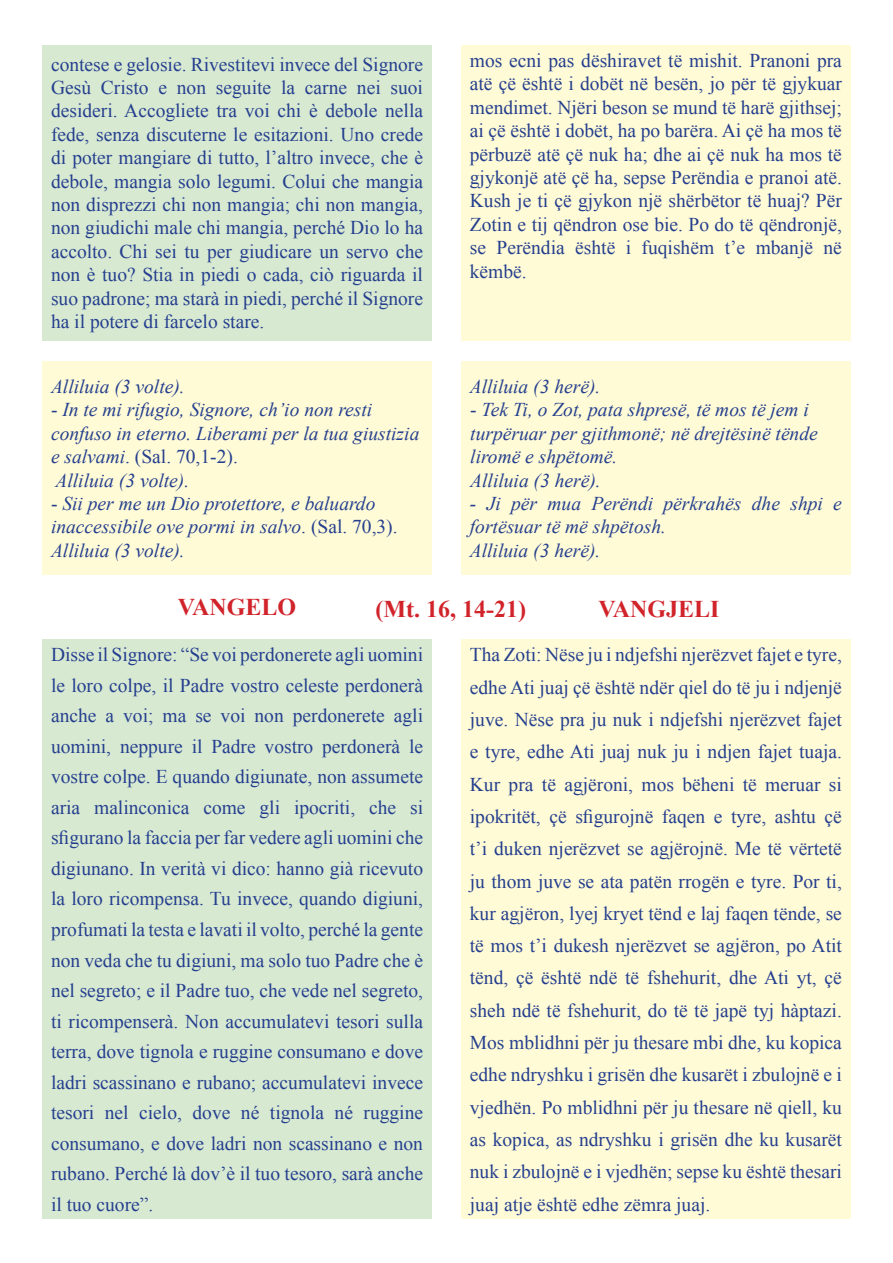
<style>
.page{position:relative;width:893px;height:1263px;background:#fff}
.page>*{position:absolute;margin:0;border:0;box-sizing:border-box;transform-origin:0 0}
.Normale{font:700 24px "Times New Roman";color:#d1232a}
.Normale-2{font:19.5px/23.4px "Times New Roman";color:#253f8e;text-align:justify}
.Normale-3{font:italic 19.5px/23.4px "Times New Roman";color:#253f8e}
.s1{font-style:normal}
</style>
<div class="page">
<div style="left:43px;top:639px;width:389px;height:580px;background:#d8e9d2"></div>
<div style="left:461px;top:639px;width:389px;height:580px;background:#fffbd6"></div>
<div style="left:43px;top:45px;width:389px;height:295px;background:#d8e9d2"></div>
<div style="left:461px;top:45px;width:389px;height:295px;background:#fffbd6"></div>
<div style="left:43px;top:361px;width:389px;height:214px;background:#fffbd6"></div>
<div style="left:461px;top:361px;width:389px;height:214px;background:#fffbd6"></div>
<p class="Normale-2" style="left:51px;top:52px;width:374px">contese e gelosie. Rivestitevi invece del Signore Gesù Cristo e non seguite la carne nei suoi desideri. Accogliete tra voi chi è debole nella fede, senza discuterne le esitazioni. Uno crede di poter mangiare di tutto, l’altro invece, che è debole, mangia solo legumi. Colui che mangia non disprezzi chi non mangia; chi non mangia, non giudichi male chi mangia, perché Dio lo ha accolto. Chi sei tu per giudicare un servo che non è tuo? Stia in piedi o cada, ciò riguarda il suo padrone; ma starà in piedi, perché il Signore ha il potere di farcelo stare.</p>
<p class="Normale-2" style="left:470px;top:48px;width:374px">mos ecni pas dëshiravet të mishit. Pranoni pra atë çë është i dobët në besën, jo për të gjykuar mendimet. Njëri beson se mund të harë gjithsej; ai çë është i dobët, ha po barëra. Ai çë ha mos të përbuzë atë çë nuk ha; dhe ai çë nuk ha mos të gjykonjë atë çë ha, sepse Perëndia e pranoi atë.<br>Kush je ti çë gjykon një shërbëtor të huaj? Për Zotin e tij qëndron ose bie. Po do të qëndronjë, se Perëndia është i fuqishëm t’e mbanjë në këmbë.</p>
<p class="Normale-3" style="left:51px;top:374px;width:135px">Alliluia (3 volte).</p>
<p class="Normale-3" style="left:51px;top:398px;width:370px"><span class="s1">-</span> In te mi rifugio, Signore, ch’io non resti confuso in eterno. Liberami per la tua giustizia e salvami<span class="s1">. (Sal. 70,1-2).</span></p>
<p class="Normale-3" style="left:56px;top:468px;width:135px">Alliluia (3 volte).</p>
<p class="Normale-3" style="left:51px;top:491px;width:348px"><span class="s1">-</span> Sii per me un Dio protettore, e baluardo inaccessibile ove pormi in salvo<span class="s1">. (Sal. 70,3).</span></p>
<p class="Normale-3" style="left:51px;top:538px;width:135px">Alliluia (3 volte).</p>
<p class="Normale-3" style="left:470px;top:374px;width:132px">Alliluia (3 herë).</p>
<p class="Normale-3" style="left:470px;top:398px;width:349px"><span class="s1">-</span> Tek Ti, o Zot, pata shpresë, të mos të jem i turpëruar per gjithmonë; në drejtësinë tënde liromë e shpëtomë.</p>
<p class="Normale-3" style="left:470px;top:468px;width:132px">Alliluia (3 herë).</p>
<p class="Normale-3" style="left:470px;top:491px;width:374px">- Ji për mua Perëndi përkrahës dhe shpi e fortësuar të më shpëtosh.</p>
<p class="Normale-3" style="left:470px;top:538px;width:132px">Alliluia (3 herë).</p>
<p class="Normale" style="left:178px;top:590px;width:120px">VANGELO</p>
<p class="Normale" style="left:375px;top:592px;width:152px">(Mt. 16, 14-21)</p>
<p class="Normale" style="left:599px;top:592px;width:122px">VANGJELI</p>
<p class="Normale-2" style="left:51px;top:639px;width:374px;line-height:30.5px">Disse il Signore: “Se voi perdonerete agli uomini le loro colpe, il Padre vostro celeste perdonerà anche a voi; ma se voi non perdonerete agli uomini, neppure il Padre vostro perdonerà le vostre colpe. E quando digiunate, non assumete aria malinconica come gli ipocriti, che si sfigurano la faccia per far vedere agli uomini che digiunano. In verità vi dico: hanno già ricevuto la loro ricompensa. Tu invece, quando digiuni, profumati la testa e lavati il volto, perché la gente non veda che tu digiuni, ma solo tuo Padre che è nel segreto; e il Padre tuo, che vede nel segreto, ti ricompenserà. Non accumulatevi tesori sulla terra, dove tignola e ruggine consumano e dove ladri scassinano e rubano; accumulatevi invece tesori nel cielo, dove né tignola né ruggine consumano, e dove ladri non scassinano e non rubano. Perché là dov’è il tuo tesoro, sarà anche il tuo cuore”.</p>
<p class="Normale-2" style="left:470px;top:638px;width:374px;line-height:32.2px">Tha Zoti: Nëse ju i ndjefshi njerëzvet fajet e tyre, edhe Ati juaj çë është ndër qiel do të ju i ndjenjë juve. Nëse pra ju nuk i ndjefshi njerëzvet fajet e tyre, edhe Ati juaj nuk ju i ndjen fajet tuaja.<br>Kur pra të agjëroni, mos bëheni të meruar si ipokritët, çë sfigurojnë faqen e tyre, ashtu çë t’i duken njerëzvet se agjërojnë. Me të vërtetë ju thom juve se ata patën rrogën e tyre. Por ti, kur agjëron, lyej kryet tënd e laj faqen tënde, se të mos t’i dukesh njerëzvet se agjëron, po Atit tënd, çë është ndë të fshehurit, dhe Ati yt, çë sheh ndë të fshehurit, do të të japë tyj hàptazi.<br>Mos mblidhni për ju thesare mbi dhe, ku kopica edhe ndryshku i grisën dhe kusarët i zbulojnë e i vjedhën. Po mblidhni për ju thesare në qiell, ku as kopica, as ndryshku i grisën dhe ku kusarët nuk i zbulojnë e i vjedhën; sepse ku është thesari juaj atje është edhe zëmra juaj.</p>
</div>
